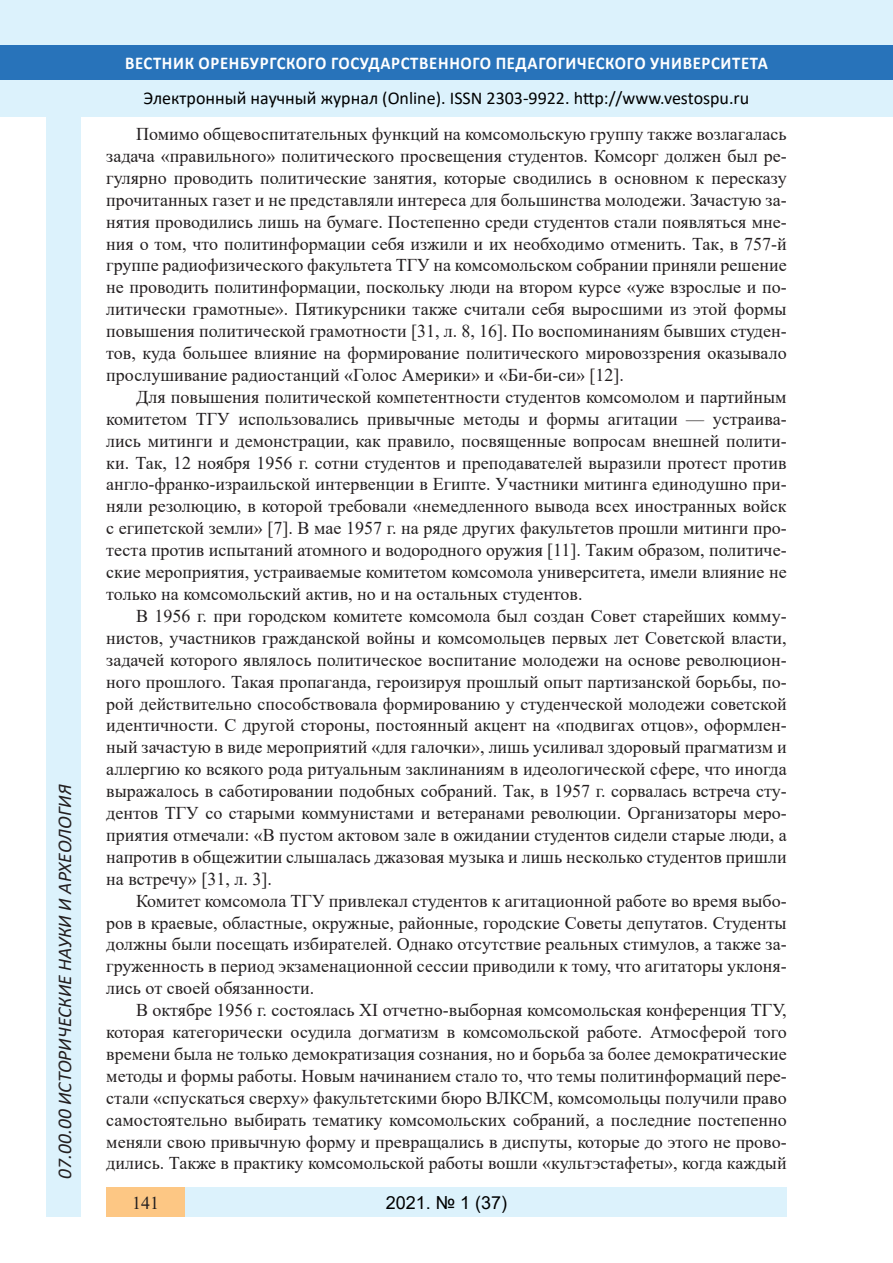
<style>
.page{position:relative;width:893px;height:1263px;background:#fff}
.page>*{position:absolute;margin:0;border:0;box-sizing:border-box;transform-origin:0 0}
.t1{font:italic 19.5px "Calibri";color:#231f20}
.Стиль2{font:18px/21.9px "Times New Roman";color:#231f20;text-align:justify}
.t2{font:18px "Calibri";color:#000}
.t3{font:700 18px "Calibri";letter-spacing:.04em;color:#fff;scale:.93 1}
.t4{font:18px "Arial";color:#000}
.t5{font:700 18px "Book Antiqua";color:#000}
</style>
<div class="page">
<div style="left:0;top:0;width:893px;height:116px;background:#dcf2fc"></div>
<div style="left:0;top:45px;width:893px;height:34px;background:#2873ba"></div>
<div style="left:47px;top:116px;width:34px;height:1101px;background:#dcf2fc"></div>
<div style="left:106px;top:1188px;width:681px;height:29px;background:#dcf2fc"></div>
<div style="left:106px;top:1188px;width:79px;height:29px;background:#fdc784"></div>
<p class="t1" style="left:51px;top:1179px;width:395px;rotate:-90deg">07.00.00 ИСТОРИЧЕСКИЕ НАУКИ И АРХЕОЛОГИЯ</p>
<p class="t1" style="left:51px;top:1105px;width:206px;rotate:-90deg">БИОЛОГИЧЕСКИЕ НАУКИ</p>
<p class="t1" style="left:51px;top:1169px;width:11px;rotate:-90deg">3</p>
<p class="t3" style="left:125px;top:50px;width:693px">ВЕСТНИК ОРЕНБУРГСКОГО ГОСУДАРСТВЕННОГО ПЕДАГОГИЧЕСКОГО УНИВЕРСИТЕТА</p>
<p class="t2" style="left:144px;top:85px;width:607px">Электронный научный журнал (Online). ISSN 2303-9922. http://www.vestospu.ru</p>
<p class="t2" style="left:583px;top:85px;width:13px">t</p>
<p class="t2" style="left:583px;top:85px;width:13px">t</p>
<p class="Стиль2" style="left:106px;top:122px;width:682px;text-indent:30px">Помимо общевоспитательных функций на комсомольскую группу также возлагалась задача «правильного» политического просвещения студентов. Комсорг должен был ре&shy;гулярно проводить политические занятия, которые сводились в основном к пересказу прочитанных газет и не представляли интереса для большинства молодежи. Зачастую за&shy;нятия проводились лишь на бумаге. Постепенно среди студентов стали появляться мне&shy;ния о том, что политинформации себя изжили и их необходимо отменить. Так, в 757-й группе радиофизического факультета ТГУ на комсомольском собрании приняли решение не проводить политинформации, поскольку люди на втором курсе «уже взрослые и по&shy;литически грамотные». Пятикурсники также считали себя выросшими из этой формы повышения политической грамотности [31, л. 8, 16]. По воспоминаниям бывших студен&shy;тов, куда большее влияние на формирование политического мировоззрения оказывало прослушивание радиостанций «Голос Америки» и «Би-би-си» [12].</p>
<p class="Стиль2" style="left:106px;top:385px;width:682px;text-indent:30px">Для повышения политической компетентности студентов комсомолом и партийным комитетом ТГУ использовались привычные методы и формы агитации — устраива&shy;лись митинги и демонстрации, как правило, посвященные вопросам внешней полити&shy;ки. Так, 12 ноября 1956 г. сотни студентов и преподавателей выразили протест против англо-франко-израильской интервенции в Египте. Участники митинга единодушно при&shy;няли резолюцию, в которой требовали «немедленного вывода всех иностранных войск с египетской земли» [7]. В мае 1957 г. на ряде других факультетов прошли митинги про&shy;теста против испытаний атомного и водородного оружия [11]. Таким образом, политиче&shy;ские мероприятия, устраиваемые комитетом комсомола университета, имели влияние не только на комсомольский актив, но и на остальных студентов.</p>
<p class="Стиль2" style="left:106px;top:604px;width:682px;text-indent:30px">В 1956 г. при городском комитете комсомола был создан Совет старейших комму&shy;нистов, участников гражданской войны и комсомольцев первых лет Советской власти, задачей которого являлось политическое воспитание молодежи на основе революцион&shy;ного прошлого. Такая пропаганда, героизируя прошлый опыт партизанской борьбы, по&shy;рой действительно способствовала формированию у студенческой молодежи советской идентичности. С другой стороны, постоянный акцент на «подвигах отцов», оформлен&shy;ный зачастую в виде мероприятий «для галочки», лишь усиливал здоровый прагматизм и аллергию ко всякого рода ритуальным заклинаниям в идеологической сфере, что иногда выражалось в саботировании подобных собраний. Так, в 1957 г. сорвалась встреча сту&shy;дентов ТГУ со старыми коммунистами и ветеранами революции. Организаторы меро&shy;приятия отмечали: «В пустом актовом зале в ожидании студентов сидели старые люди, а напротив в общежитии слышалась джазовая музыка и лишь несколько студентов пришли на встречу» [31, л. 3].</p>
<p class="Стиль2" style="left:106px;top:889px;width:682px;text-indent:30px">Комитет комсомола ТГУ привлекал студентов к агитационной работе во время выбо&shy;ров в краевые, областные, окружные, районные, городские Советы депутатов. Студенты должны были посещать избирателей. Однако отсутствие реальных стимулов, а также за&shy;груженность в период экзаменационной сессии приводили к тому, что агитаторы уклоня&shy;лись от своей обязанности.</p>
<p class="Стиль2" style="left:106px;top:998px;width:682px;text-indent:30px">В октябре 1956 г. состоялась ХI отчетно-выборная комсомольская конференция ТГУ, которая категорически осудила догматизм в комсомольской работе. Атмосферой того времени была не только демократизация сознания, но и борьба за более демократические методы и формы работы. Новым начинанием стало то, что темы политинформаций пере&shy;стали «спускаться сверху» факультетскими бюро ВЛКСМ, комсомольцы получили право самостоятельно выбирать тематику комсомольских собраний, а последние постепенно меняли свою привычную форму и превращались в диспуты, которые до этого не прово&shy;дились. Также в практику комсомольской работы вошли «культэстафеты», когда каждый</p>
<p class="t5" style="left:390px;top:1190px;width:37px">2018</p>
<p class="t5" style="left:479px;top:1190px;width:25px">25)</p>
<p class="t4" style="left:386px;top:1190px;width:123px">2021. № 1 (37)</p>
<p class="Стиль2" style="left:132px;top:1191px;width:28px">141</p>
<p class="t5" style="left:460px;top:1190px;width:39px">2 6</p>
</div>
